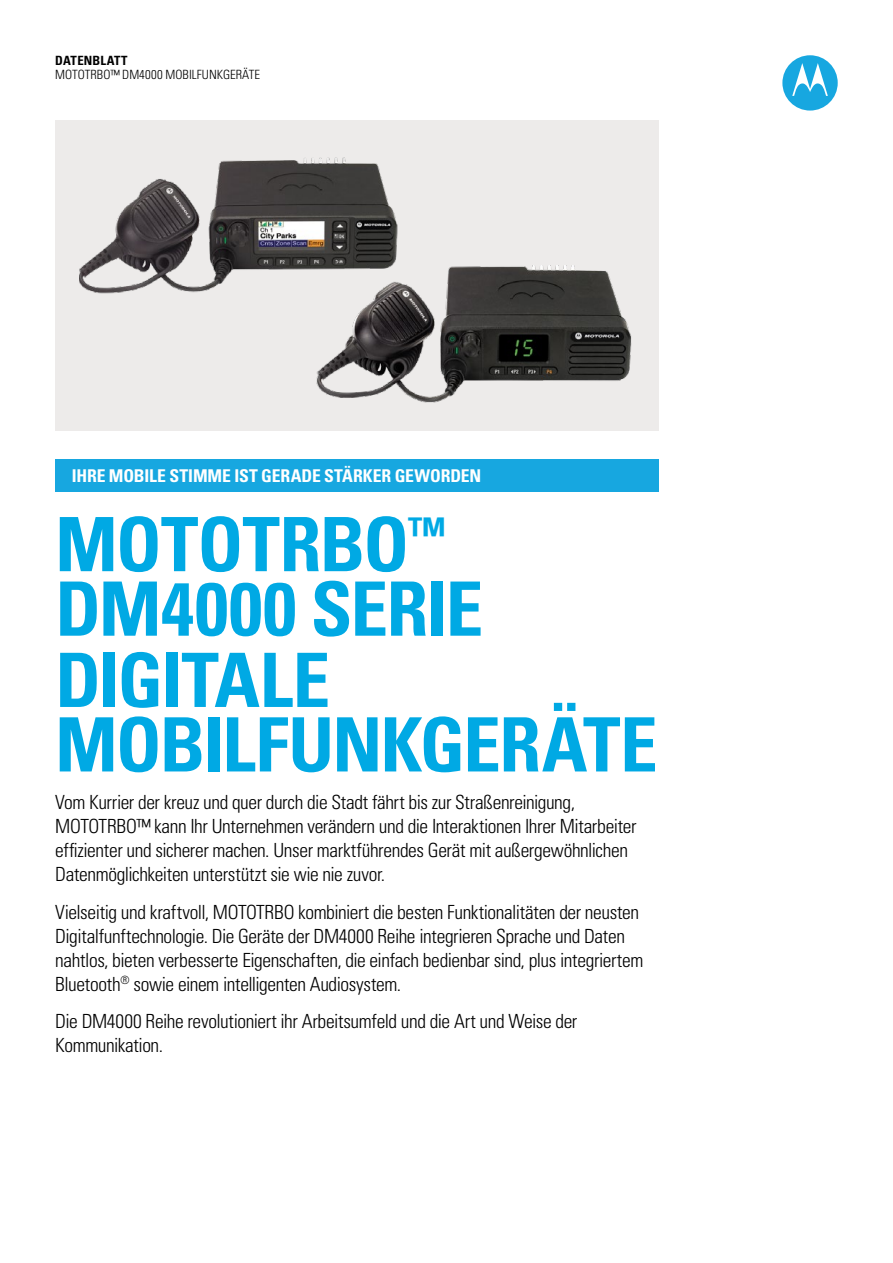
<style>
.page{position:relative;width:893px;height:1263px;background:#fff}
.page>*{position:absolute;margin:0;border:0;box-sizing:border-box;transform-origin:0 0}
.t1{font:700 condensed 75px/64.5px "Univers";letter-spacing:-.025em;color:#00a9e4}
.t2{font:300 condensed 19.5px/24px "Univers";letter-spacing:-.02em;color:#000}
.t3{font:700 condensed 17.7px "Univers";letter-spacing:-.01em;color:#fff}
.t4{font:300 condensed 12.75px "Univers";letter-spacing:.005em;color:#000}
.t5{font:700 condensed 12.75px "Univers";letter-spacing:.01em;color:#000}
</style>
<div class="page">
<div style="left:782px;top:55px;width:56px;height:56px;background:#17a7e0;border-radius:50%"></div>
<svg style="left:792px;top:63px;width:36px;height:33px"></svg>
<div style="left:55px;top:459px;width:604px;height:32px;background:#17a7e0"></div>
<div style="left:55px;top:121px;width:604px;height:310px;background:#edebea"></div>
<img style="left:316px;top:265px;width:315px;height:138px">
<img style="left:79px;top:157px;width:319px;height:160px">
<p class="t5" style="left:55px;top:53px;width:74px">DATENBLATT</p>
<p class="t4" style="left:55px;top:67px;width:206px">MOTOTRBO™ DM4000 MOBILFUNKGERÄTE</p>
<p class="t3" style="left:72px;top:465px;width:400px">IHRE MOBILE STIMME IST GERADE STÄRKER GEWORDEN</p>
<h1 class="t1" style="left:55px;top:511px;width:422px">MOTOTRBO<sup>™<br></sup>DM4000 SERIE</h1>
<h1 class="t1" style="left:55px;top:647px;width:565px">DIGITALE<br>MOBILFUNKGERÄTE</h1>
<p class="t2" style="left:55px;top:790px;width:583px">Vom Kurrier der kreuz und quer durch die Stadt fährt bis zur Straßenreinigung, MOTOTRBO™ kann Ihr Unternehmen verändern und die Interaktionen Ihrer Mitarbeiter effizienter und sicherer machen. Unser marktführendes Gerät mit außergewöhnlichen Datenmöglichkeiten unterstützt sie wie nie zuvor.</p>
<p class="t2" style="left:55px;top:899px;width:590px">Vielseitig und kraftvoll, MOTOTRBO kombiniert die besten Funktionalitäten der neusten Digitalfunftechnologie. Die Geräte der DM4000 Reihe integrieren Sprache und Daten nahtlos, bieten verbesserte Eigenschaften, die einfach bedienbar sind, plus integriertem Bluetooth<sup>®</sup> sowie einem intelligenten Audiosystem.</p>
<p class="t2" style="left:55px;top:1009px;width:524px">Die DM4000 Reihe revolutioniert ihr Arbeitsumfeld und die Art und Weise der<br>Kommunikation.</p>
</div>
